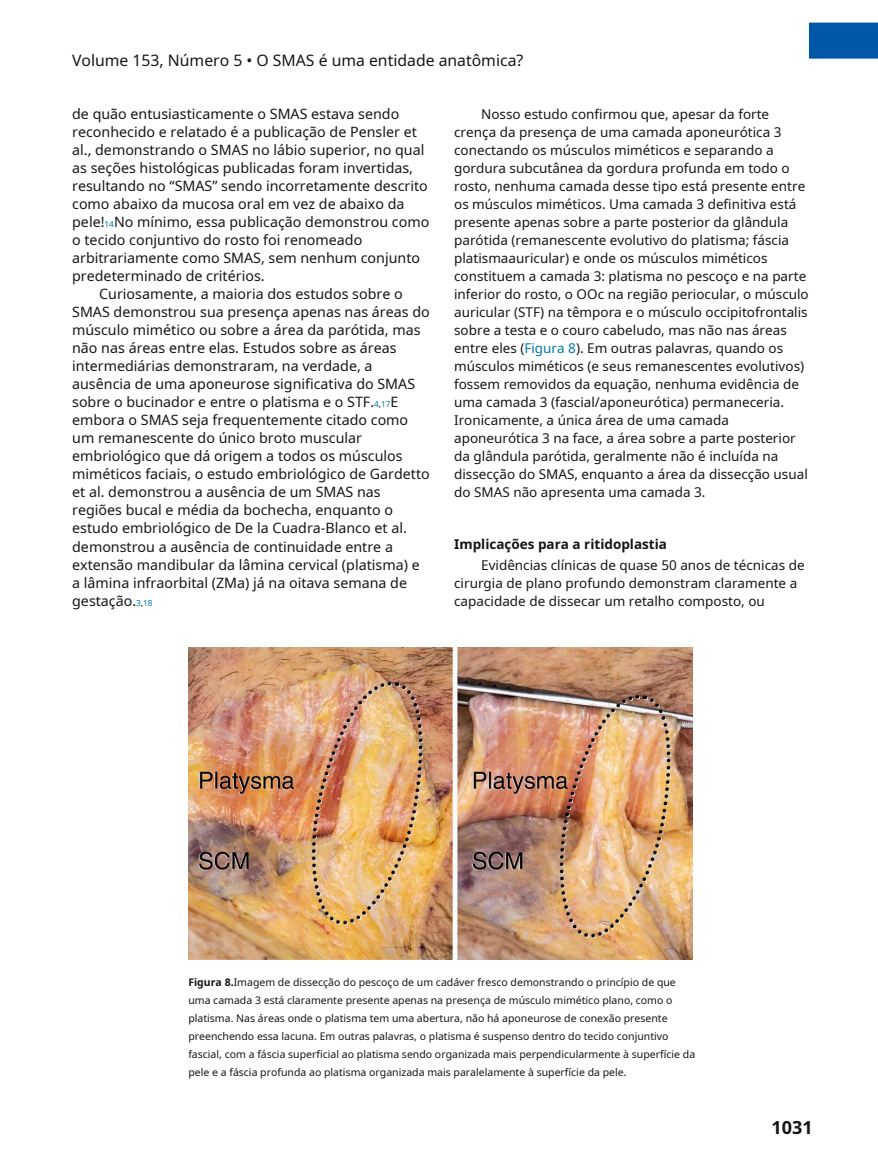
<style>
.page{position:relative;width:878px;height:1175px;background:#fff}
.page>*{position:absolute;margin:0;border:0;box-sizing:border-box;transform-origin:0 0}
.t1{font:700 18px "Noto Sans";color:#171615}
.t2{font:15.75px "Noto Sans";color:#171615}
.t3{font:14.25px "Noto Sans";color:#171615}
.t4{font:13.5px/18px "Noto Sans";color:#171615}
.t5{font:700 13.5px "Noto Sans";color:#171615}
.t6{font:10.5px/18px "Noto Sans";color:#171615}
.s1{font-size:8.25px;color:#0078ad}
.s2{font-size:8.25px}
.s3{color:#0078ad}
.s4{font-weight:700}
</style>
<div class="page">
<div style="left:808px;top:23px;width:70px;height:36px;background:#0157a8"></div>
<img style="left:188px;top:648px;width:504px;height:311px">
<p class="t2" style="left:72px;top:49px;width:453px">Volume 153, Número 5 • O SMAS é uma entidade anatômica?</p>
<p class="t3" style="left:72px;top:104px;width:328px">de quão entusiasticamente o SMAS estava sendo</p>
<p class="t3" style="left:72px;top:122px;width:346px">reconhecido e relatado é a publicação de Pensler et</p>
<p class="t3" style="left:72px;top:140px;width:353px">al., demonstrando o SMAS no lábio superior, no qual</p>
<p class="t3" style="left:72px;top:158px;width:342px">as seções histológicas publicadas foram invertidas,</p>
<p class="t3" style="left:72px;top:176px;width:357px">resultando no “SMAS” sendo incorretamente descrito</p>
<p class="t3" style="left:72px;top:194px;width:334px">como abaixo da mucosa oral em vez de abaixo da</p>
<p class="t3" style="left:72px;top:212px;width:358px">pele!<span class="s1">14</span>No mínimo, essa publicação demonstrou como</p>
<p class="t3" style="left:72px;top:230px;width:291px">o tecido conjuntivo do rosto foi renomeado</p>
<p class="t3" style="left:72px;top:248px;width:349px">arbitrariamente como SMAS, sem nenhum conjunto</p>
<p class="t3" style="left:72px;top:266px;width:194px">predeterminado de critérios.</p>
<p class="t3" style="left:99px;top:284px;width:305px">Curiosamente, a maioria dos estudos sobre o</p>
<p class="t3" style="left:72px;top:302px;width:359px">SMAS demonstrou sua presença apenas nas áreas do</p>
<p class="t3" style="left:72px;top:320px;width:350px">músculo mimético ou sobre a área da parótida, mas</p>
<p class="t3" style="left:72px;top:338px;width:326px">não nas áreas entre elas. Estudos sobre as áreas</p>
<p class="t3" style="left:72px;top:356px;width:302px">intermediárias demonstraram, na verdade, a</p>
<p class="t3" style="left:72px;top:374px;width:344px">ausência de uma aponeurose significativa do SMAS</p>
<p class="t3" style="left:72px;top:392px;width:328px">sobre o bucinador e entre o platisma e o STF.<span class="s1">4</span><span class="s2">,</span><span class="s1">17</span>E</p>
<p class="t3" style="left:72px;top:410px;width:337px">embora o SMAS seja frequentemente citado como</p>
<p class="t3" style="left:72px;top:428px;width:291px">um remanescente do único broto muscular</p>
<p class="t3" style="left:72px;top:446px;width:332px">embriológico que dá origem a todos os músculos</p>
<p class="t3" style="left:72px;top:464px;width:359px">miméticos faciais, o estudo embriológico de Gardetto</p>
<p class="t3" style="left:72px;top:482px;width:310px">et al. demonstrou a ausência de um SMAS nas</p>
<p class="t3" style="left:72px;top:500px;width:322px">regiões bucal e média da bochecha, enquanto o</p>
<p class="t3" style="left:72px;top:518px;width:336px">estudo embriológico de De la Cuadra-Blanco et al.</p>
<p class="t3" style="left:72px;top:536px;width:322px">demonstrou a ausência de continuidade entre a</p>
<p class="t3" style="left:72px;top:554px;width:349px">extensão mandibular da lâmina cervical (platisma) e</p>
<p class="t3" style="left:72px;top:572px;width:336px">a lâmina infraorbital (ZMa) já na oitava semana de</p>
<p class="t3" style="left:72px;top:590px;width:82px">gestação.<span class="s1">3</span><span class="s2">,</span><span class="s1">18</span></p>
<p class="t4" style="left:454px;top:105px;width:356px;text-indent:27px">Nosso estudo confirmou que, apesar da forte crença da presença de uma camada aponeurótica 3 conectando os músculos miméticos e separando a gordura subcutânea da gordura profunda em todo o rosto, nenhuma camada desse tipo está presente entre os músculos miméticos. Uma camada 3 definitiva está presente apenas sobre a parte posterior da glândula parótida (remanescente evolutivo do platisma; fáscia platismaauricular) e onde os músculos miméticos constituem a camada 3: platisma no pescoço e na parte inferior do rosto, o OOc na região periocular, o músculo auricular (STF) na têmpora e o músculo occipitofrontalis sobre a testa e o couro cabeludo, mas não nas áreas entre eles (<span class="s3">Figura 8</span>). Em outras palavras, quando os músculos miméticos (e seus remanescentes evolutivos) fossem removidos da equação, nenhuma evidência de uma camada 3 (fascial/aponeurótica) permaneceria.<br>Ironicamente, a única área de uma camada aponeurótica 3 na face, a área sobre a parte posterior da glândula parótida, geralmente não é incluída na dissecção do SMAS, enquanto a área da dissecção usual do SMAS não apresenta uma camada 3.</p>
<p class="t5" style="left:454px;top:534px;width:214px">Implicações para a ritidoplastia</p>
<p class="t4" style="left:454px;top:555px;width:352px;text-indent:27px">Evidências clínicas de quase 50 anos de técnicas de cirurgia de plano profundo demonstram claramente a capacidade de dissecar um retalho composto, ou</p>
<p class="t6" style="left:188px;top:972px;width:508px"><span class="s4">Figura 8.</span>Imagem de dissecção do pescoço de um cadáver fresco demonstrando o princípio de que uma camada 3 está claramente presente apenas na presença de músculo mimético plano, como o platisma. Nas áreas onde o platisma tem uma abertura, não há aponeurose de conexão presente preenchendo essa lacuna. Em outras palavras, o platisma é suspenso dentro do tecido conjuntivo fascial, com a fáscia superficial ao platisma sendo organizada mais perpendicularmente à superfície da pele e a fáscia profunda ao platisma organizada mais paralelamente à superfície da pele.</p>
<p class="t1" style="left:771px;top:1115px;width:43px">1031</p>
</div>
